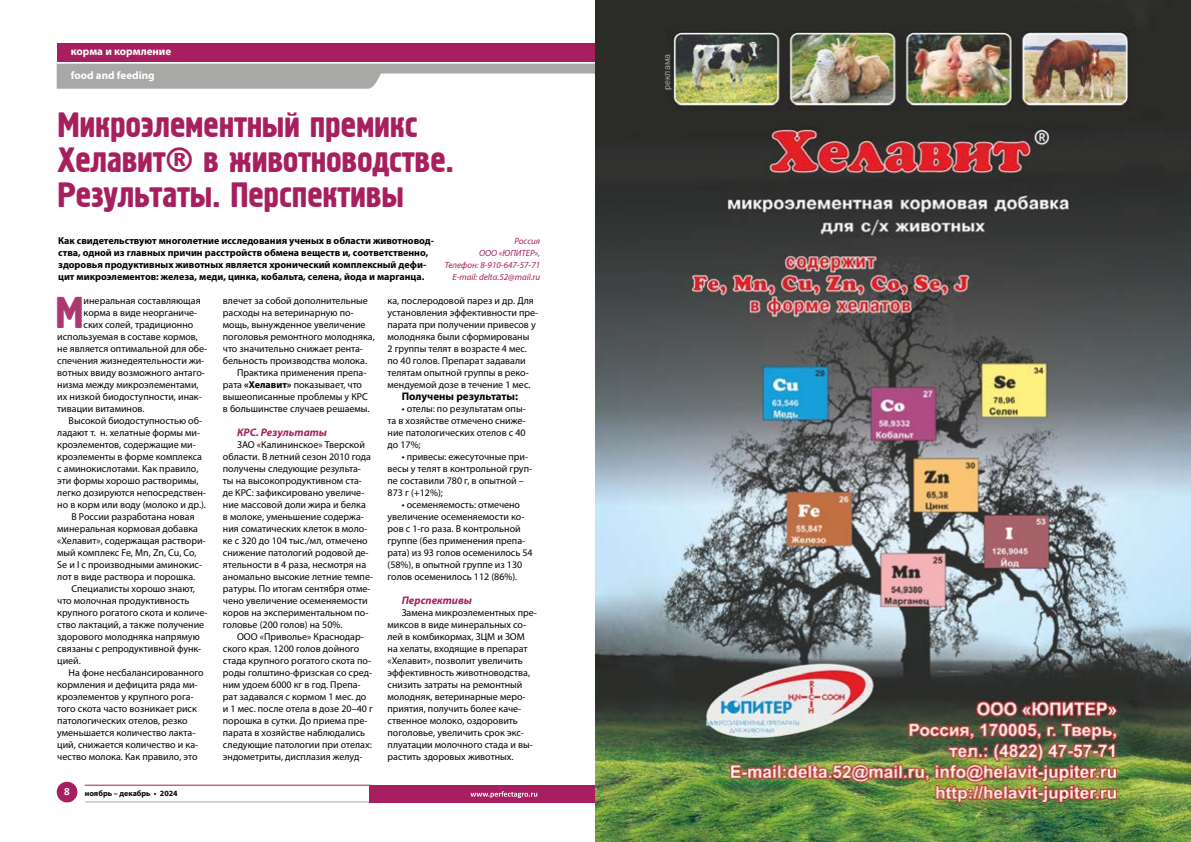
<style>
.page{position:relative;width:1191px;height:842px;background:#fff}
.page>*{position:absolute;margin:0;border:0;box-sizing:border-box;transform-origin:0 0}
.t1{font:44.3px "Hermes";color:#aa396f}
.t2{font:35px/35px "Hermes";letter-spacing:-.01em;color:#a71f5e}
.t3{font:700 11px "Myriad Pro";color:#fff}
.t4{font:italic 700 11px "Myriad Pro";color:#a71f5e}
.t5{font:700 11px "Myriad Pro";color:#000}
.t6{font:700 11px "Calibri";color:#fff}
.t7{font:10px/12px "Myriad Pro";color:#000}
.t8{font:700 10px/12px "Myriad Pro";color:#000}
.t9{font:italic 9px/12px "Myriad Pro";color:#a71f5e;text-align:right}
.t10{font:9px "Roboto";color:#9d9d9c}
.t11{font:700 8px "Myriad Pro";color:#000}
.s1{font-weight:700}
</style>
<div class="page">
<hr style="left:85px;top:802px;width:285px;height:1px;background:#a8a8a7">
<div style="left:369px;top:785px;width:226px;height:17px;background:#a71f5e"></div>
<div style="left:57px;top:782px;width:20px;height:20px;background:#a71f5e;border-radius:50%"></div>
<hr style="left:85px;top:785px;width:285px;height:1px;background:#a71f5e">
<svg style="left:57px;top:64px;width:537px;height:25px"></svg>
<div style="left:57px;top:43px;width:538px;height:18px;background:#a71f5e"></div>
<img style="left:595px;top:0;width:596px;height:842px">
<svg style="left:470px;top:791px;width:67px;height:7px"></svg>
<p class="t3" style="left:71px;top:45px;width:102px">корма и кормление</p>
<p class="t3" style="left:71px;top:68px;width:85px">food and feeding</p>
<h2 class="t2" style="left:57px;top:108px;width:398px">Микроэлементный премикс<br>Хелавит® в животноводстве.<br>Результаты. Перспективы</h2>
<p class="t8" style="left:58px;top:234px;width:377px">Как свидетельствуют многолетние исследования ученых в области животновод&shy;ства, одной из главных причин расстройств обмена веществ и, соответственно, здоровья продуктивных животных является хронический комплексный дефи&shy;цит микроэлементов: железа, меди, цинка, кобальта, селена, йода и марганца.</p>
<p class="t9" style="left:445px;top:235px;width:97px">Россия<br>ООО «ЮПИТЕР»,<br>Телефон: 8-910-647-57-71<br>E-mail: delta.52@mail.ru</p>
<h1 class="t1" style="left:55px;top:288px;width:30px">М</h1>
<p class="t7" style="left:84px;top:294px;width:118px">инеральная составляющая</p>
<p class="t7" style="left:84px;top:306px;width:115px">корма в виде неорганиче-</p>
<p class="t7" style="left:84px;top:318px;width:111px">ских солей, традиционно</p>
<p class="t7" style="left:57px;top:330px;width:142px">используемая в составе кормов,</p>
<p class="t7" style="left:57px;top:342px;width:152px">не является оптимальной для обе-</p>
<p class="t7" style="left:57px;top:354px;width:148px">спечения жизнедеятельности жи-</p>
<p class="t7" style="left:57px;top:366px;width:149px">вотных ввиду возможного антаго-</p>
<p class="t7" style="left:57px;top:378px;width:143px">низма между микроэлементами,</p>
<p class="t7" style="left:57px;top:390px;width:146px">их низкой биодоступности, инак-</p>
<p class="t7" style="left:57px;top:402px;width:89px">тивации витаминов.</p>
<p class="t7" style="left:69px;top:414px;width:135px">Высокой биодоступностью об-</p>
<p class="t7" style="left:57px;top:426px;width:144px">ладают т. н. хелатные формы ми-</p>
<p class="t7" style="left:57px;top:438px;width:140px">кроэлементов, содержащие ми-</p>
<p class="t7" style="left:57px;top:450px;width:146px">кроэлементы в форме комплекса</p>
<p class="t7" style="left:57px;top:462px;width:143px">с аминокислотами. Как правило,</p>
<p class="t7" style="left:57px;top:474px;width:143px">эти формы хорошо растворимы,</p>
<p class="t7" style="left:57px;top:486px;width:150px">легко дозируются непосредствен-</p>
<p class="t7" style="left:57px;top:498px;width:150px">но в корм или воду (молоко и др.).</p>
<p class="t7" style="left:71px;top:510px;width:125px">В России разработана новая</p>
<p class="t7" style="left:57px;top:522px;width:142px">минеральная кормовая добавка</p>
<p class="t7" style="left:57px;top:534px;width:150px">«Хелавит», содержащая раствори-</p>
<p class="t7" style="left:57px;top:546px;width:141px">мый комплекс Fe, Mn, Zn, Cu, Co,</p>
<p class="t7" style="left:57px;top:558px;width:146px">Se и I с производными аминокис-</p>
<p class="t7" style="left:57px;top:570px;width:139px">лот в виде раствора и порошка.</p>
<p class="t7" style="left:71px;top:582px;width:125px">Специалисты хорошо знают,</p>
<p class="t7" style="left:57px;top:594px;width:134px">что молочная продуктивность</p>
<p class="t7" style="left:57px;top:606px;width:152px">крупного рогатого скота и количе-</p>
<p class="t7" style="left:57px;top:618px;width:149px">ство лактаций, а также получение</p>
<p class="t7" style="left:57px;top:630px;width:144px">здорового молодняка напрямую</p>
<p class="t7" style="left:57px;top:642px;width:146px">связаны с репродуктивной функ-</p>
<p class="t7" style="left:57px;top:654px;width:25px">цией.</p>
<p class="t7" style="left:69px;top:666px;width:137px">На фоне несбалансированного</p>
<p class="t7" style="left:57px;top:678px;width:142px">кормления и дефицита ряда ми-</p>
<p class="t7" style="left:57px;top:690px;width:138px">кроэлементов у крупного рога-</p>
<p class="t7" style="left:57px;top:702px;width:141px">того скота часто возникает риск</p>
<p class="t7" style="left:57px;top:714px;width:132px">патологических отелов, резко</p>
<p class="t7" style="left:57px;top:726px;width:140px">уменьшается количество лакта-</p>
<p class="t7" style="left:57px;top:738px;width:143px">ций, снижается количество и ка-</p>
<p class="t7" style="left:57px;top:750px;width:142px">чество молока. Как правило, это</p>
<p class="t6" style="left:64px;top:783px;width:7px">8</p>
<p class="t11" style="left:85px;top:788px;width:94px">ноябрь – декабрь • 2024</p>
<p class="t7" style="left:223px;top:294px;width:146px">влечет за собой дополнительные</p>
<p class="t7" style="left:223px;top:306px;width:132px">расходы на ветеринарную по-</p>
<p class="t7" style="left:223px;top:318px;width:144px">мощь, вынужденное увеличение</p>
<p class="t7" style="left:223px;top:330px;width:153px">поголовья ремонтного молодняка,</p>
<p class="t7" style="left:223px;top:342px;width:142px">что значительно снижает рента-</p>
<p class="t7" style="left:223px;top:354px;width:146px">бельность производства молока.</p>
<p class="t7" style="left:237px;top:366px;width:131px">Практика применения препа-</p>
<p class="t7" style="left:223px;top:378px;width:141px">рата <span class="s1">«Хелавит»</span> показывает, что</p>
<p class="t7" style="left:223px;top:390px;width:146px">вышеописанные проблемы у КРС</p>
<p class="t7" style="left:223px;top:402px;width:148px">в большинстве случаев решаемы.</p>
<p class="t4" style="left:237px;top:425px;width:92px">КРС. Результаты</p>
<p class="t7" style="left:223px;top:438px;width:152px;text-indent:14px">ЗАО «Калининское» Тверской области. В летний сезон 2010 года получены следующие результа&shy;ты на высокопродуктивном ста&shy;де КРС: зафиксировано увеличе&shy;ние массовой доли жира и белка в молоке, уменьшение содержа&shy;ния соматических клеток в моло&shy;ке с 320 до 104 тыс./мл, отмечено снижение патологий родовой де&shy;ятельности в 4 раза, несмотря на аномально высокие летние темпе&shy;ратуры. По итогам сентября отме&shy;чено увеличение осеменяемости коров на экспериментальном по&shy;головье (200 голов) на 50%.</p>
<p class="t7" style="left:223px;top:630px;width:151px;text-indent:14px">ООО «Приволье» Краснодар&shy;ского края. 1200 голов дойного стада крупного рогатого скота по&shy;роды голштино-фризская со сред&shy;ним удоем 6000 кг в год. Препа&shy;рат задавался с кормом 1 мес. до и 1 мес. после отела в дозе 20–40 г порошка в сутки. До приема пре&shy;парата в хозяйстве наблюдались следующие патологии при отелах: эндометриты, дисплазия желуд-</p>
<p class="t7" style="left:387px;top:294px;width:152px">ка, послеродовой парез и др. Для установления эффективности пре&shy;парата при получении привесов у молодняка были сформированы<br>2 группы телят в возрасте 4 мес. по 40 голов. Препарат задавали телятам опытной группы в реко&shy;мендуемой дозе в течение 1 мес.</p>
<p class="t5" style="left:402px;top:389px;width:118px">Получены результаты:</p>
<p class="t7" style="left:387px;top:402px;width:140px;text-align:justify;text-indent:14px">• отелы: по результатам опы&shy;та в хозяйстве отмечено сниже&shy;ние патологических отелов с 40 до 17%;</p>
<p class="t7" style="left:387px;top:450px;width:146px;text-indent:14px">• привесы: ежесуточные при&shy;весы у телят в контрольной груп&shy;пе составили 780 г, в опытной –<br>873 г (+12%);</p>
<p class="t7" style="left:387px;top:498px;width:147px;text-indent:14px">• осеменяемость: отмечено увеличение осеменяемости ко&shy;ров с 1-го раза. В контрольной группе (без применения препа&shy;рата) из 93 голов осеменилось 54 (58%), в опытной группе из 130 голов осеменилось 112 (86%).</p>
<p class="t4" style="left:402px;top:593px;width:72px">Перспективы</p>
<p class="t7" style="left:387px;top:606px;width:151px;text-indent:14px">Замена микроэлементных пре&shy;миксов в виде минеральных со&shy;лей в комбикормах, ЗЦМ и ЗОМ на хелаты, входящие в препарат «Хелавит», позволит увеличить эффективность животноводства, снизить затраты на ремонтный молодняк, ветеринарные меро&shy;приятия, получить более каче&shy;ственное молоко, оздоровить поголовье, увеличить срок экс&shy;плуатации молочного стада и вы&shy;растить здоровых животных.</p>
<p class="t10" style="left:661px;top:90px;width:38px;rotate:-90deg">реклама</p>
</div>
